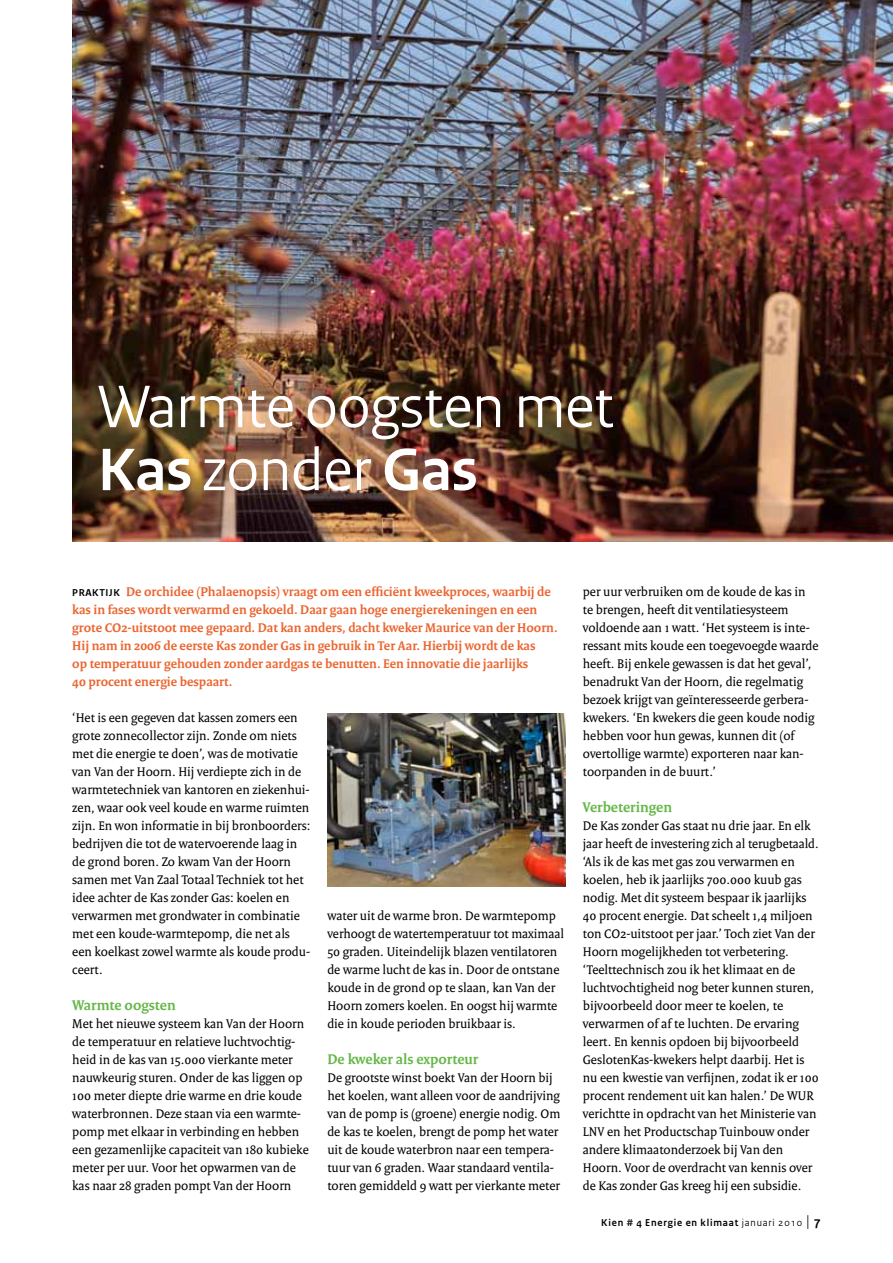
<style>
.page{position:relative;width:893px;height:1263px;background:#fff}
.page>*{position:absolute;margin:0;border:0;box-sizing:border-box;transform-origin:0 0}
.t1{font:63px/63px "Rijksoverheid Sans";color:#fff}
.t2{font:700 15px "Rijksoverheid Serif";color:#65b748}
.t3{font:13.5px/18px "Rijksoverheid Serif";color:#000}
.t4{font:700 13.5px/18px "Rijksoverheid Serif";color:#eb6530}
.t5{font:700 10.5px "Rijksoverheid Sans";letter-spacing:.08em;color:#000}
.s1{font-weight:700}
.s2{font-family:"Rijksoverheid Sans";font-size:10.5px;color:#000}
.s3{font-weight:400}
.s4{font-weight:400;font-size:16.5px}
.s5{font-size:13.5px}
</style>
<div class="page">
<img style="left:72px;top:0;width:821px;height:542px">
<img style="left:327px;top:713px;width:239px;height:173px">
<h1 class="t1" style="left:98px;top:376px;width:517px">Warmte oogsten met<br><span class="s1">Kas</span> zonder <span class="s1">Gas</span></h1>
<p class="t4" style="left:72px;top:582px;width:487px"><span class="s2">PRAKTIJK</span> De orchidee (Phalaenopsis) vraagt om een efficiënt kweekproces, waarbij de kas in fases wordt verwarmd en gekoeld. Daar gaan hoge energierekeningen en een grote CO2-uitstoot mee gepaard. Dat kan anders, dacht kweker Maurice van der Hoorn.<br>Hij nam in 2006 de eerste Kas zonder Gas in gebruik in Ter Aar. Hierbij wordt de kas<br>op temperatuur gehouden zonder aardgas te benutten. Een innovatie die jaarlijks<br>40 procent energie bespaart.</p>
<p class="t3" style="left:72px;top:708px;width:240px">‘Het is een gegeven dat kassen zomers een grote zonnecollector zijn. Zonde om niets met die energie te doen’, was de motivatie van Van der Hoorn. Hij verdiepte zich in de warmtetechniek van kantoren en ziekenhui&shy;zen, waar ook veel koude en warme ruimten zijn. En won informatie in bij bronboorders: bedrijven die tot de watervoerende laag in de grond boren. Zo kwam Van der Hoorn samen met Van Zaal Totaal Techniek tot het idee achter de Kas zonder Gas: koelen en verwarmen met grondwater in combinatie met een koude-warmtepomp, die net als een koelkast zowel warmte als koude produ&shy;ceert.</p>
<p class="t2" style="left:72px;top:996px;width:105px">Warmte oogsten</p>
<p class="t3" style="left:72px;top:1014px;width:238px">Met het nieuwe systeem kan Van der Hoorn de temperatuur en relatieve luchtvochtig&shy;heid in de kas van 15.000 vierkante meter nauwkeurig sturen. Onder de kas liggen op 100 meter diepte drie warme en drie koude waterbronnen. Deze staan via een warmte&shy;pomp met elkaar in verbinding en hebben een gezamenlijke capaciteit van 180 kubieke meter per uur. Voor het opwarmen van de kas naar 28 graden pompt Van der Hoorn</p>
<p class="t3" style="left:327px;top:906px;width:238px">water uit de warme bron. De warmtepomp verhoogt de watertemperatuur tot maximaal 50 graden. Uiteindelijk blazen ventilatoren de warme lucht de kas in. Door de ontstane koude in de grond op te slaan, kan Van der Hoorn zomers koelen. En oogst hij warmte die in koude perioden bruikbaar is.</p>
<p class="t2" style="left:327px;top:1050px;width:153px">De kweker als exporteur</p>
<p class="t3" style="left:327px;top:1068px;width:234px">De grootste winst boekt Van der Hoorn bij het koelen, want alleen voor de aandrijving van de pomp is (groene) energie nodig. Om de kas te koelen, brengt de pomp het water uit de koude waterbron naar een tempera&shy;tuur van 6 graden. Waar standaard ventila&shy;toren gemiddeld 9 watt per vierkante meter</p>
<p class="t3" style="left:583px;top:582px;width:237px">per uur verbruiken om de koude de kas in te brengen, heeft dit ventilatiesysteem voldoende aan 1 watt. ‘Het systeem is inte&shy;ressant mits koude een toegevoegde waarde heeft. Bij enkele gewassen is dat het geval’, benadrukt Van der Hoorn, die regelmatig bezoek krijgt van geïnteresseerde gerbera&shy;kwekers. ‘En kwekers die geen koude nodig hebben voor hun gewas, kunnen dit (of overtollige warmte) exporteren naar kan&shy;toorpanden in de buurt.’</p>
<p class="t2" style="left:583px;top:798px;width:91px">Verbeteringen</p>
<p class="t3" style="left:583px;top:816px;width:237px">De Kas zonder Gas staat nu drie jaar. En elk jaar heeft de investering zich al terugbetaald. ‘Als ik de kas met gas zou verwarmen en koelen, heb ik jaarlijks 700.000 kuub gas nodig. Met dit systeem bespaar ik jaarlijks 40 procent energie. Dat scheelt 1,4 miljoen ton CO2-uitstoot per jaar.’ Toch ziet Van der Hoorn mogelijkheden tot verbetering. ‘Teelttechnisch zou ik het klimaat en de luchtvochtigheid nog beter kunnen sturen, bijvoorbeeld door meer te koelen, te verwarmen of af te luchten. De ervaring leert. En kennis opdoen bij bijvoorbeeld GeslotenKas-kwekers helpt daarbij. Het is nu een kwestie van verfijnen, zodat ik er 100 procent rendement uit kan halen.’ De WUR verichtte in opdracht van het Ministerie van LNV en het Productschap Tuinbouw onder andere klimaatonderzoek bij Van den Hoorn. Voor de overdracht van kennis over de Kas zonder Gas kreeg hij een subsidie.</p>
<p class="t5" style="left:601px;top:1217px;width:221px">Kien # 4 Energie en klimaat <span class="s3">januari 2010</span> <span class="s4">|</span> <span class="s5">7</span></p>
</div>
